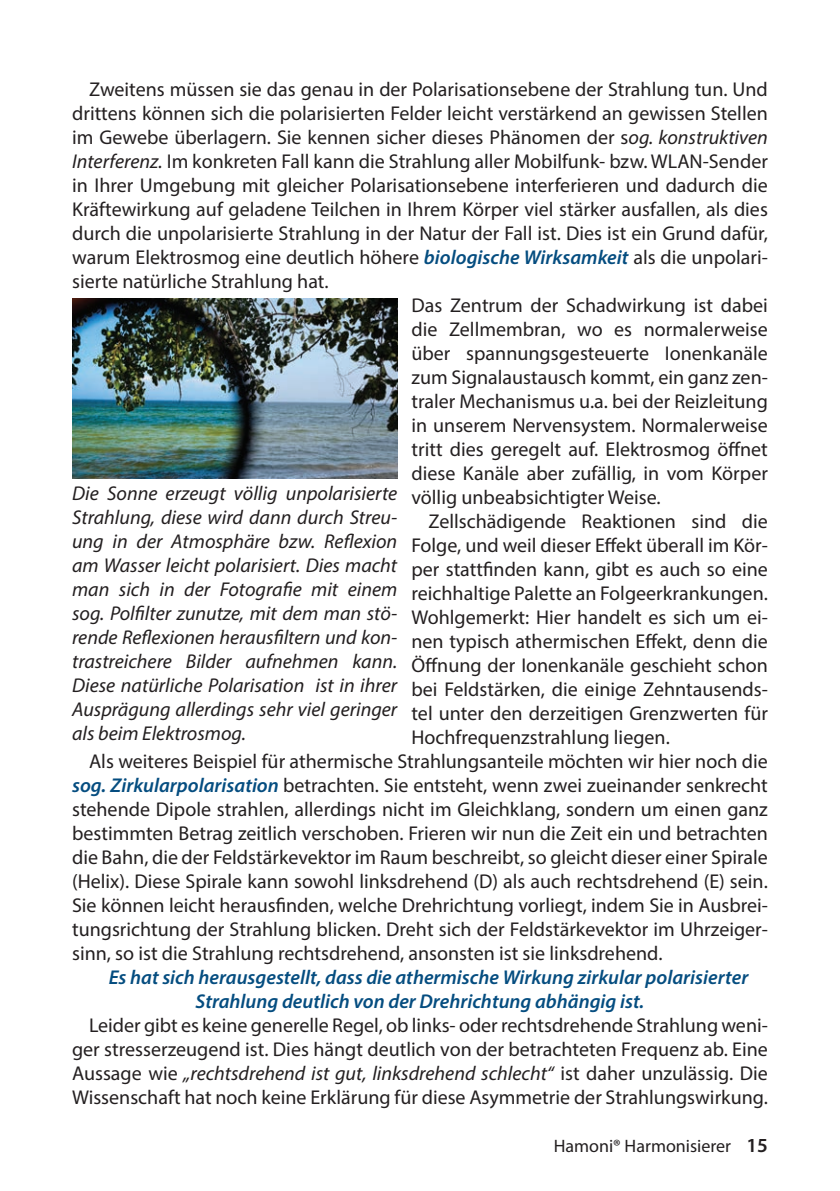
<style>
.page{position:relative;width:840px;height:1191px;background:#fff}
.page>*{position:absolute;margin:0;border:0;box-sizing:border-box;transform-origin:0 0}
.Normal_mit_Einzug{font:20px/24px "Myriad Pro";color:#231f20;text-align:justify}
.t1{font:italic 20px/24px "Myriad Pro";color:#231f20;text-align:justify}
.Normal_mit_Einzug-2{font:italic 600 20px/24px "Myriad Pro";color:#054d80}
.t2{font:18px "Myriad Pro";color:#231f20}
.s1{font-style:italic}
.s2{font-weight:600;font-style:italic;color:#054d80}
.s3{font-weight:600;font-size:20px}
</style>
<div class="page">
<img style="left:72px;top:298px;width:325px;height:181px">
<p class="Normal_mit_Einzug" style="left:72px;top:77px;width:697px;text-indent:17px">Zweitens müssen sie das genau in der Polarisationsebene der Strahlung tun. Und drittens können sich die polarisierten Felder leicht verstärkend an gewissen Stellen im Gewebe überlagern. Sie kennen sicher dieses Phänomen der s<span class="s1">og. konstruktiven Interferenz.</span> Im konkreten Fall kann die Strahlung aller Mobilfunk- bzw. WLAN-Sender in Ihrer Umgebung mit gleicher Polarisationsebene interferieren und dadurch die Kräftewirkung auf geladene Teilchen in Ihrem Körper viel stärker ausfallen, als dies durch die unpolarisierte Strahlung in der Natur der Fall ist. Dies ist ein Grund dafür, warum Elektrosmog eine deutlich höhere <span class="s2">biologische Wirksamkeit</span> als die unpolari&shy;sierte natürliche Strahlung hat.</p>
<p class="Normal_mit_Einzug" style="left:411px;top:293px;width:358px">Das Zentrum der Schadwirkung ist dabei die Zellmembran, wo es normalerweise über spannungsgesteuerte Ionenkanäle zum Signalaustausch kommt, ein ganz zen&shy;traler Mechanismus u.a. bei der Reizleitung in unserem Nervensystem. Normalerweise tritt dies geregelt auf. Elektrosmog öffnet diese Kanäle aber zufällig, in vom Körper völlig unbeabsichtigter Weise.</p>
<p class="Normal_mit_Einzug" style="left:411px;top:509px;width:358px;text-indent:17px">Zellschädigende Reaktionen sind die Folge, und weil dieser Effekt überall im Kör&shy;per stattfinden kann, gibt es auch so eine reichhaltige Palette an Folgeerkrankungen.<br>Wohlgemerkt: Hier handelt es sich um ei&shy;nen typisch athermischen Effekt, denn die Öffnung der Ionenkanäle geschieht schon bei Feldstärken, die einige Zehntausends&shy;tel unter den derzeitigen Grenzwerten für Hochfrequenzstrahlung liegen.</p>
<p class="Normal_mit_Einzug" style="left:72px;top:749px;width:697px;text-indent:17px">Als weiteres Beispiel für athermische Strahlungsanteile möchten wir hier noch die <span class="s2">sog. Zirkularpolarisation</span> betrachten. Sie entsteht, wenn zwei zueinander senkrecht stehende Dipole strahlen, allerdings nicht im Gleichklang, sondern um einen ganz bestimmten Betrag zeitlich verschoben. Frieren wir nun die Zeit ein und betrachten die Bahn, die der Feldstärkevektor im Raum beschreibt, so gleicht dieser einer Spirale (Helix). Diese Spirale kann sowohl linksdrehend (D) als auch rechtsdrehend (E) sein.<br>Sie können leicht herausfinden, welche Drehrichtung vorliegt, indem Sie in Ausbrei&shy;tungsrichtung der Strahlung blicken. Dreht sich der Feldstärkevektor im Uhrzeiger&shy;sinn, so ist die Strahlung rechtsdrehend, ansonsten ist sie linksdrehend.</p>
<p class="Normal_mit_Einzug-2" style="left:195px;top:965px;width:554px;text-indent:-87px">Es hat sich herausgestellt, dass die athermische Wirkung zirkular polarisierter<br>Strahlung deutlich von der Drehrichtung abhängig ist.</p>
<p class="Normal_mit_Einzug" style="left:72px;top:1013px;width:697px;text-indent:17px">Leider gibt es keine generelle Regel, ob links- oder rechtsdrehende Strahlung weni&shy;ger stresserzeugend ist. Dies hängt deutlich von der betrachteten Frequenz ab. Eine Aussage wie <span class="s1">„rechtsdrehend ist gut, linksdrehend schlecht“</span> ist daher unzulässig. Die Wissenschaft hat noch keine Erklärung für diese Asymmetrie der Strahlungswirkung.</p>
<p class="t2" style="left:553px;top:1135px;width:216px">Hamoni® Harmonisierer <span class="s3">15</span></p>
<p class="t1" style="left:72px;top:480px;width:326px">Die Sonne erzeugt völlig unpolarisierte Strahlung, diese wird dann durch Streu&shy;ung in der Atmosphäre bzw. Reflexion am Wasser leicht polarisiert. Dies macht man sich in der Fotografie mit einem sog. Polfilter zunutze, mit dem man stö&shy;rende Reflexionen herausfiltern und kon&shy;trastreichere Bilder aufnehmen kann.<br>Diese natürliche Polarisation ist in ihrer Ausprägung allerdings sehr viel geringer als beim Elektrosmog.</p>
</div>
